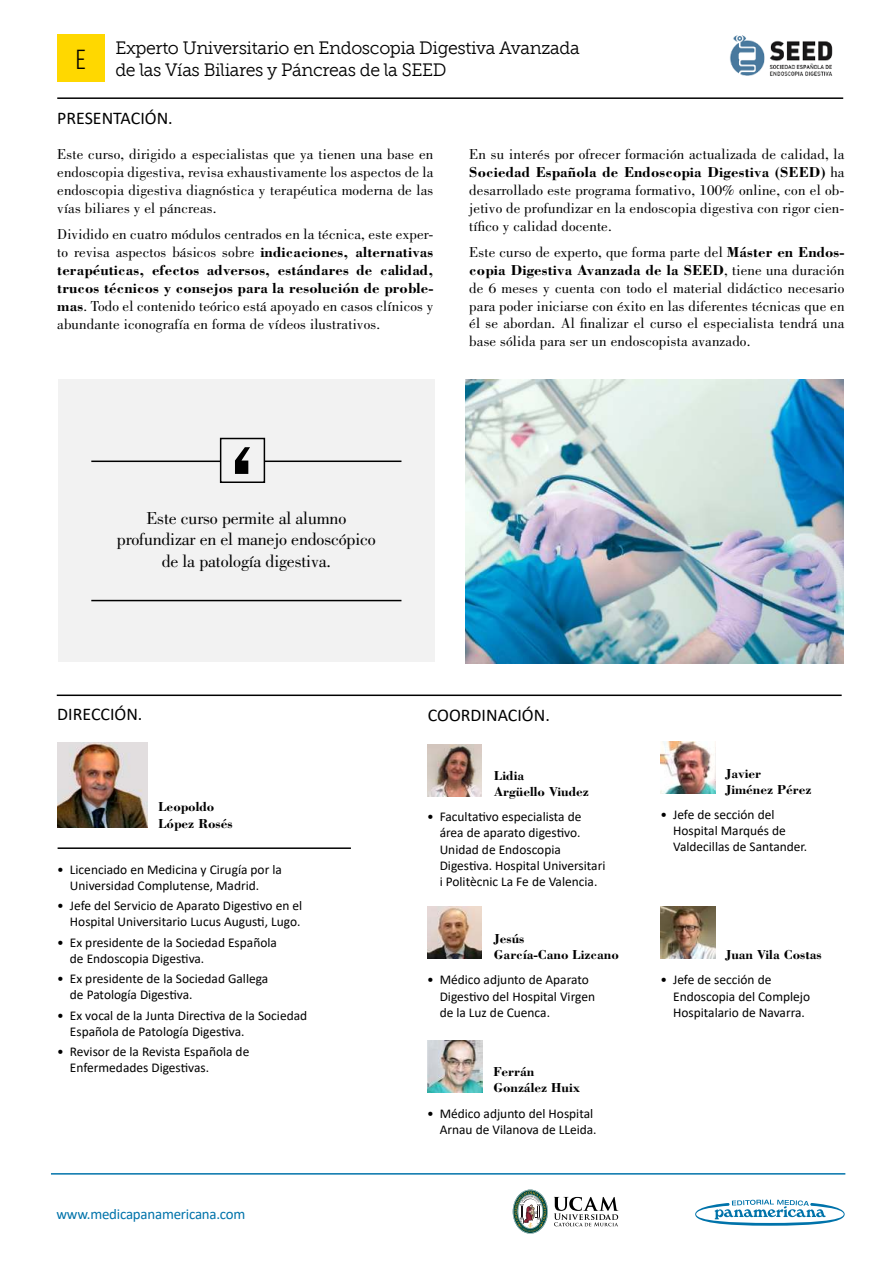
<style>
.page{position:relative;width:893px;height:1263px;background:#fff}
.page>*{position:absolute;margin:0;border:0;box-sizing:border-box;transform-origin:0 0}
.t1{font:27.6px "Rift";color:#000}
.t2{font:17.85px/21.5px "Museo Slab 300";letter-spacing:-.02em;color:#000}
.t3{font:17.85px/21.5px "Bodoni Std";letter-spacing:-.01em;color:#000;text-align:center}
.t4{font:17.85px "Calibri";color:#000}
.t5{font:14.85px/17.9px "Bodoni Std";letter-spacing:.01em;color:#000;text-align:justify}
.t6{font:14.85px "Calibri";letter-spacing:-.015em;color:#0073aa}
.t7{font:13.35px/16px "Calibri";color:#000}
.t8{font:700 13.35px/16px "Bodoni Std";color:#000}
.s1{font-weight:700}
</style>
<div class="page">
<hr style="left:57px;top:97px;width:786px;height:2px;background:#000">
<div style="left:57px;top:34px;width:48px;height:48px;background:#ffd800"></div>
<hr style="left:51px;top:1173px;width:794px;height:1px;background:#0073aa">
<svg style="left:695px;top:1199px;width:150px;height:27px"></svg>
<img style="left:730px;top:35px;width:103px;height:41px">
<div style="left:58px;top:379px;width:376px;height:283px;background:#f2f2f2"></div>
<hr style="left:91px;top:461px;width:130px;height:1px;background:#000">
<svg style="left:219px;top:437px;width:47px;height:46px"></svg>
<hr style="left:264px;top:460px;width:137px;height:2px;background:#000">
<hr style="left:91px;top:600px;width:310px;height:1px;background:#000">
<hr style="left:57px;top:694px;width:785px;height:2px;background:#000">
<img style="left:465px;top:379px;width:378px;height:284px">
<img style="left:57px;top:742px;width:91px;height:85px">
<hr style="left:58px;top:847px;width:293px;height:2px;background:#000">
<img style="left:427px;top:744px;width:55px;height:52px">
<img style="left:427px;top:907px;width:55px;height:52px">
<img style="left:427px;top:1040px;width:55px;height:52px">
<img style="left:660px;top:742px;width:56px;height:52px">
<img style="left:660px;top:906px;width:55px;height:52px">
<svg style="left:513px;top:1189px;width:35px;height:45px"></svg>
<svg style="left:554px;top:1197px;width:64px;height:29px"></svg>
<h1 class="t1" style="left:76px;top:47px;width:12px">E</h1>
<p class="t2" style="left:115px;top:39px;width:466px">Experto Universitario en Endoscopia Digestiva Avanzada de las Vías Biliares y Páncreas de la SEED</p>
<p class="t4" style="left:57px;top:106px;width:117px">PRESENTACIÓN.</p>
<p class="t5" style="left:57px;top:147px;width:378px">Este curso, dirigido a especialistas que ya tienen una base en endoscopia digestiva, revisa exhaustivamente los aspectos de la endoscopia digestiva diagnóstica y terapéutica moderna de las vías biliares y el páncreas.</p>
<p class="t5" style="left:57px;top:227px;width:378px">Dividido en cuatro módulos centrados en la técnica, este exper&shy;to revisa aspectos básicos sobre <span class="s1">indicaciones, alternativas terapéuticas, efectos adversos, estándares de calidad, trucos técnicos y consejos para la resolución de proble&shy;mas</span>. Todo el contenido teórico está apoyado en casos clínicos y abundante iconografía en forma de vídeos ilustrativos.</p>
<p class="t5" style="left:469px;top:147px;width:377px">En su interés por ofrecer formación actualizada de calidad, la <span class="s1">Sociedad Española de Endoscopia Digestiva (SEED)</span> ha desarrollado este programa formativo, 100% online, con el ob&shy;jetivo de profundizar en la endoscopia digestiva con rigor cien&shy;tífico y calidad docente.</p>
<p class="t5" style="left:469px;top:244px;width:377px">Este curso de experto, que forma parte del <span class="s1">Máster en Endos&shy;copia Digestiva Avanzada de la SEED</span>, tiene una duración de 6 meses y cuenta con todo el material didáctico necesario para poder iniciarse con éxito en las diferentes técnicas que en él se abordan. Al finalizar el curso el especialista tendrá una base sólida para ser un endoscopista avanzado.</p>
<p class="t3" style="left:117px;top:509px;width:260px">Este curso permite al alumno profundizar en el manejo endoscópico de la patología digestiva.</p>
<p class="t4" style="left:57px;top:702px;width:87px">DIRECCIÓN.</p>
<p class="t4" style="left:428px;top:702px;width:124px">COORDINACIÓN.</p>
<p class="t8" style="left:158px;top:800px;width:76px">Leopoldo<br>López Rosés</p>
<p class="t7" style="left:70px;top:862px;width:213px;text-indent:-13px">• Licenciado en Medicina y Cirugía por la<br>Universidad Complutense, Madrid.</p>
<p class="t7" style="left:57px;top:899px;width:246px;text-align:right">• Jefe del Servicio de Aparato Digestivo en el<br>Hospital Universitario Lucus Augusti, Lugo.</p>
<p class="t7" style="left:70px;top:935px;width:209px;text-indent:-13px">• Ex presidente de la Sociedad Española de Endoscopia Digestiva.</p>
<p class="t7" style="left:70px;top:972px;width:200px;text-indent:-13px">• Ex presidente de la Sociedad Gallega de Patología Digestiva.</p>
<p class="t7" style="left:70px;top:1008px;width:239px;text-indent:-13px">• Ex vocal de la Junta Directiva de la Sociedad<br>Española de Patología Digestiva.</p>
<p class="t7" style="left:70px;top:1044px;width:181px;text-indent:-13px">• Revisor de la Revista Española de<br>Enfermedades Digestivas.</p>
<p class="t6" style="left:56px;top:1208px;width:191px">www.medicapanamericana.com</p>
<p class="t8" style="left:494px;top:769px;width:96px">Lidia<br>Argüello Viudez</p>
<p class="t7" style="left:440px;top:810px;width:167px;text-indent:-13px">• Facultativo especialista de área de aparato digestivo.<br>Unidad de Endoscopia<br>Digestiva. Hospital Universitari i Politècnic La Fe de Valencia.</p>
<p class="t8" style="left:494px;top:931px;width:126px">Jesús<br>García-Cano Lizcano</p>
<p class="t7" style="left:440px;top:973px;width:157px;text-indent:-13px">• Médico adjunto de Aparato<br>Digestivo del Hospital Virgen de la Luz de Cuenca.</p>
<p class="t8" style="left:493px;top:1065px;width:88px">Ferrán<br>González Huix</p>
<p class="t7" style="left:427px;top:1106px;width:171px;text-align:right">• Médico adjunto del Hospital<br>Arnau de Vilanova de LLeida.</p>
<p class="t8" style="left:725px;top:767px;width:88px">Javier<br>Jiménez Pérez</p>
<p class="t7" style="left:673px;top:808px;width:136px;text-indent:-13px">• Jefe de sección del<br>Hospital Marqués de<br>Valdecillas de Santander.</p>
<p class="t8" style="left:725px;top:947px;width:98px">Juan Vila Costas</p>
<p class="t7" style="left:673px;top:973px;width:139px;text-indent:-13px">• Jefe de sección de<br>Endoscopia del Complejo<br>Hospitalario de Navarra.</p>
</div>
